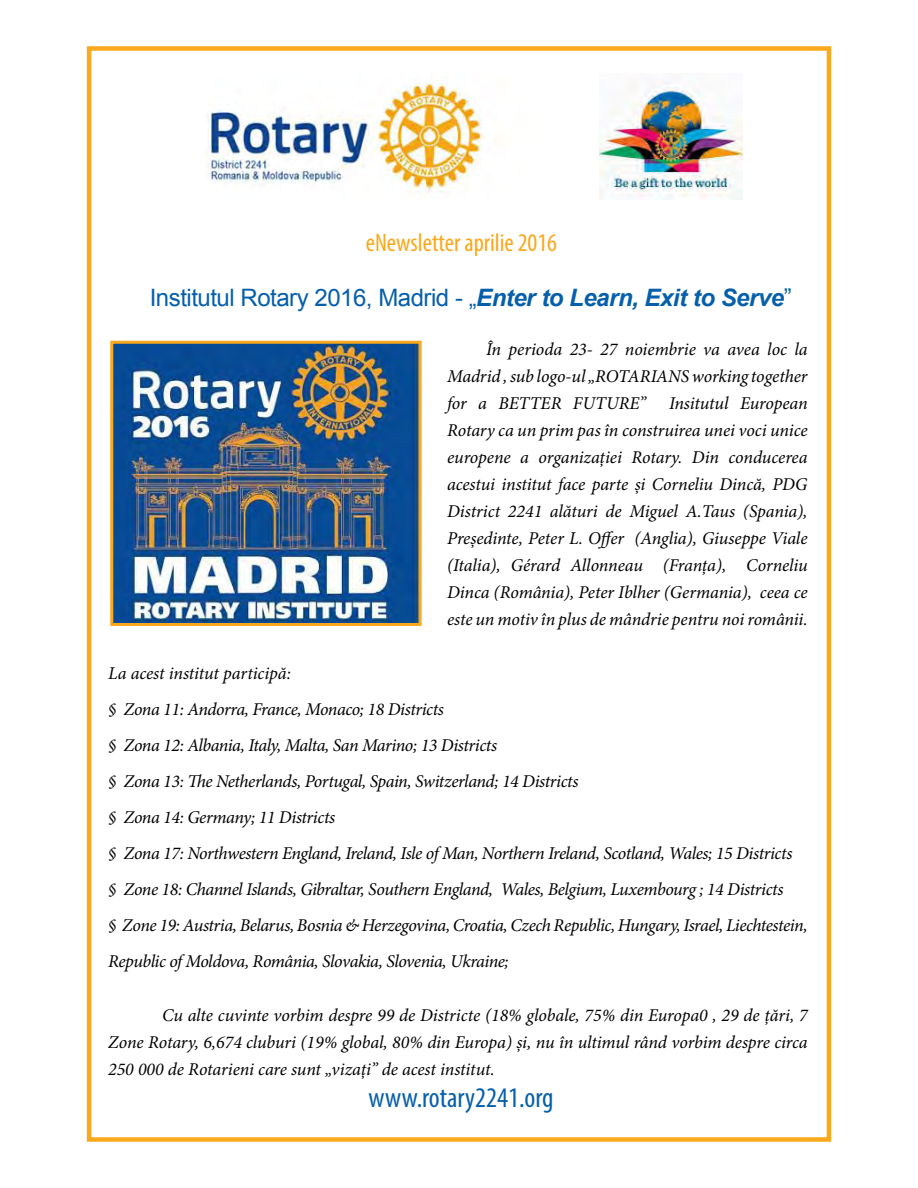
<style>
.page{position:relative;width:918px;height:1188px;background:#fff}
.page>*{position:absolute;margin:0;border:0;box-sizing:border-box;transform-origin:0 0}
.t1{font:condensed 28.5px "Myriad Pro";color:#065fab}
.t2{font:condensed 25.5px "Myriad Pro";color:#faa81c}
.t3{font:24px "Arial";letter-spacing:-.02em;color:#065fab}
.t4{font:italic 18px/27px "Minion Pro";letter-spacing:-.025em;color:#000;text-align:justify}
.s1{font-weight:700;font-style:italic}
</style>
<div class="page">
<div style="left:87px;top:46px;width:744px;height:1096px;border:4px solid #faa81c"></div>
<img style="left:206px;top:82px;width:277px;height:111px">
<img style="left:599px;top:82px;width:143px;height:118px">
<img style="left:114px;top:345px;width:304px;height:277px">
<div style="left:110px;top:341px;width:312px;height:285px;border:3px solid #faa81c"></div>
<h2 class="t2" style="left:366px;top:227px;width:193px">eNewsletter aprilie 2016</h2>
<h3 class="t3" style="left:150px;top:282px;width:643px">Institutul Rotary 2016, Madrid - „<span class="s1">Enter to Learn, Exit to Serve</span>”</h3>
<p class="t4" style="left:447px;top:336px;width:362px;text-indent:39px">În perioda 23- 27 noiembrie va avea loc la Madrid , sub logo-ul „ROTARIANS working together for a BETTER FUTURE”</p>
<p class="t4" style="left:447px;top:390px;width:362px;text-indent:222px">Insitutul European Rotary ca un prim pas în construirea unei voci unice europene a organizației Rotary. Din conducerea acestui institut face parte și Corneliu Dincă, PDG District 2241 alături de Miguel A.Taus (Spania), Președinte, Peter L. Offer (Anglia), Giuseppe Viale (Italia), Gérard Allonneau (Franța), Corneliu Dinca (România), Peter Iblher (Germania), ceea ce este un motiv în plus de mândrie pentru noi românii.</p>
<p class="t4" style="left:108px;top:656px;width:701px;line-height:36px;text-align:left">La acest institut participă:<br>§ Zona 11: Andorra, France, Monaco; 18 Districts<br>§ Zona 12: Albania, Italy, Malta, San Marino; 13 Districts<br>§ Zona 13: The Netherlands, Portugal, Spain, Switzerland; 14 Districts<br>§ Zona 14: Germany; 11 Districts<br>§ Zona 17: Northwestern England, Ireland, Isle of Man, Northern Ireland, Scotland, Wales; 15 Districts<br>§ Zone 18: Channel Islands, Gibraltar, Southern England, Wales, Belgium, Luxembourg ; 14 Districts<br>§ Zone 19: Austria, Belarus, Bosnia &amp; Herzegovina, Croatia, Czech Republic, Hungary, Israel, Liechtestein, Republic of Moldova, România, Slovakia, Slovenia, Ukraine;</p>
<p class="t4" style="left:108px;top:1002px;width:701px;text-indent:54px">Cu alte cuvinte vorbim despre 99 de Districte (18% globale, 75% din Europa0 , 29 de țări, 7<br>Zone Rotary, 6,674 cluburi (19% global, 80% din Europa) și, nu în ultimul rând vorbim despre circa 250 000 de Rotarieni care sunt „vizați” de acest institut.</p>
<h1 class="t1" style="left:368px;top:1080px;width:187px">www.rotary2241.org</h1>
</div>
